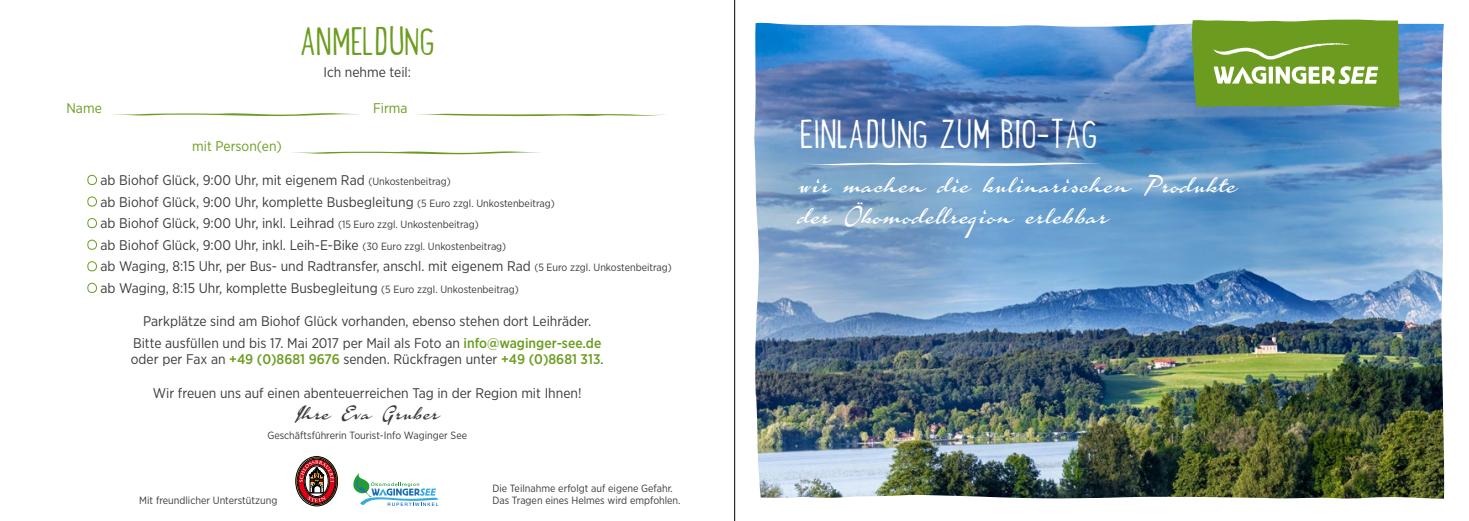
<style>
.page{position:relative;width:1469px;height:521px;background:#fff}
.page>*{position:absolute;margin:0;border:0;box-sizing:border-box;transform-origin:0 0}
.t1{font:300 42.52px "Lunch Box";color:#fff}
.t2{font:300 42px "Lunch Box";letter-spacing:-.01em;color:#6c9c1f}
.t3{font:25.9px/31.2px "Calendary Hands";color:#fff}
.t4{font:21px "Calendary Hands";color:#3b3b3a}
.t5{font:14px/21.5px "Gotham Narrow";color:#3b3b3a;text-align:center}
.t6{font:14px "Gotham Narrow";color:#6c9c1f}
.t7{font:10.5px/12.6px "Gotham Narrow";color:#3b3b3a}
.s1{font-size:10.5px}
.s2{font-weight:500;color:#6c9c1f}
</style>
<div class="page">
<img style="left:754px;top:22px;width:690px;height:477px">
<svg style="left:1191px;top:19px;width:208px;height:89px"></svg>
<svg style="left:800px;top:162px;width:303px;height:4px"></svg>
<svg style="left:111px;top:113px;width:249px;height:3px"></svg>
<svg style="left:417px;top:114px;width:249px;height:2px"></svg>
<svg style="left:291px;top:151px;width:249px;height:3px"></svg>
<svg style="left:87px;top:174px;width:10px;height:11px"></svg>
<svg style="left:87px;top:196px;width:10px;height:11px"></svg>
<svg style="left:87px;top:218px;width:10px;height:11px"></svg>
<svg style="left:87px;top:239px;width:10px;height:11px"></svg>
<svg style="left:87px;top:261px;width:10px;height:11px"></svg>
<svg style="left:87px;top:282px;width:10px;height:11px"></svg>
<svg style="left:353px;top:473px;width:86px;height:33px"></svg>
<svg style="left:296px;top:456px;width:42px;height:50px"></svg>
<div style="left:305px;top:466px;width:23px;height:31px;border:1px solid #000;border-radius:50%"></div>
<hr style="left:734px;top:0;width:1px;height:521px;background:#000">
<h2 class="t2" style="left:299px;top:16px;width:137px">ANMELDUNG</h2>
<p class="t5" style="left:323px;top:61px;width:89px">Ich nehme teil:</p>
<p class="t6" style="left:66px;top:99px;width:37px">Name</p>
<p class="t6" style="left:373px;top:99px;width:36px">Firma</p>
<p class="t6" style="left:192px;top:137px;width:91px">mit Person(en)</p>
<p class="t5" style="left:101px;top:169px;width:573px;text-align:left">ab Biohof Glück, 9:00 Uhr, mit eigenem Rad <span class="s1">(Unkostenbeitrag)<br></span>ab Biohof Glück, 9:00 Uhr, komplette Busbegleitung <span class="s1">(5 Euro zzgl. Unkostenbeitrag)<br></span>ab Biohof Glück, 9:00 Uhr, inkl. Leihrad <span class="s1">(15 Euro zzgl. Unkostenbeitrag)<br></span>ab Biohof Glück, 9:00 Uhr, inkl. Leih-E-Bike <span class="s1">(30 Euro zzgl. Unkostenbeitrag)<br></span>ab Waging, 8:15 Uhr, per Bus- und Radtransfer, anschl. mit eigenem Rad <span class="s1">(5 Euro zzgl. Unkostenbeitrag) </span>ab Waging, 8:15 Uhr, komplette Busbegleitung <span class="s1">(5 Euro zzgl. Unkostenbeitrag)</span></p>
<p class="t5" style="left:133px;top:310px;width:470px">Parkplätze sind am Biohof Glück vorhanden, ebenso stehen dort Leihräder.<br>Bitte ausfüllen und bis 17. Mai 2017 per Mail als Foto an <span class="s2">info@waginger-see.de</span></p>
<p class="t5" style="left:131px;top:348px;width:474px">oder per Fax an <span class="s2">+49 (0)8681 9676</span> senden. Rückfragen unter <span class="s2">+49 (0)8681 313</span>.</p>
<p class="t5" style="left:153px;top:382px;width:430px">Wir freuen uns auf einen abenteuerreichen Tag in der Region mit Ihnen!</p>
<h3 class="t4" style="left:294px;top:400px;width:147px">Ihre Eva Gruber</h3>
<p class="t7" style="left:267px;top:428px;width:201px">Geschäftsführerin Tourist-Info Waginger See</p>
<p class="t7" style="left:139px;top:494px;width:140px">Mit freundlicher Unterstützung</p>
<p class="t7" style="left:492px;top:481px;width:190px">Die Teilnahme erfolgt auf eigene Gefahr.<br>Das Tragen eines Helmes wird empfohlen.</p>
<h1 class="t1" style="left:799px;top:108px;width:299px">EINLADUNG ZUM BIO-TAG</h1>
<h3 class="t3" style="left:799px;top:168px;width:440px">wir machen die kulinarischen Produkte der Ökomodellregion erlebbar</h3>
</div>
